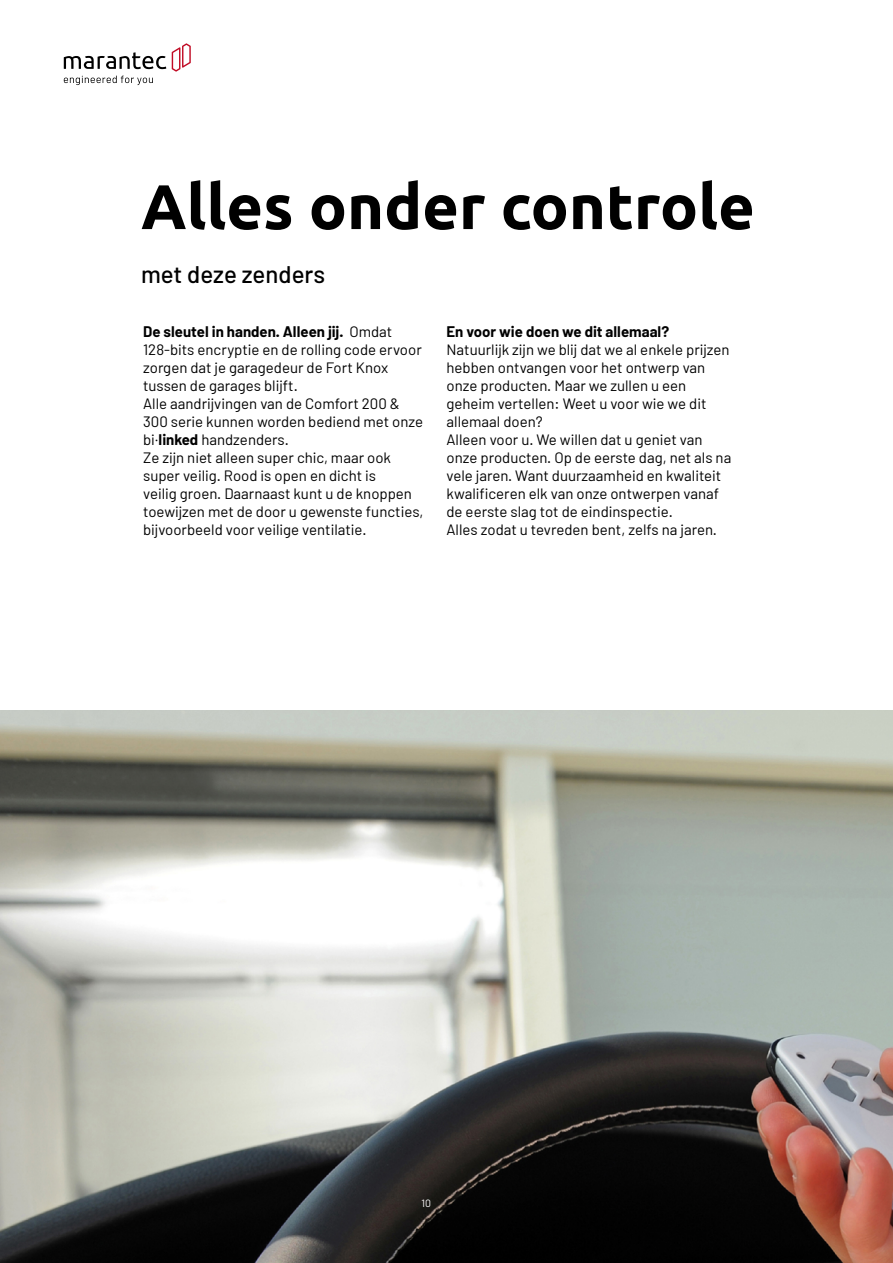
<style>
.page{position:relative;width:893px;height:1263px;background:#fff}
.page>*{position:absolute;margin:0;border:0;box-sizing:border-box;transform-origin:0 0}
.t1{font:700 63px "Ubuntu";color:#000}
.t2{font:500 24px "Barlow";color:#000}
.t3{font:15px/18px "Barlow";color:#000}
.t4{font:700 15px "Barlow";color:#000}
.t5{font:10.5px "Barlow";color:#fff}
.s1{font-weight:700}
.s2{font-family:"Ubuntu";font-weight:300}
</style>
<div class="page">
<img style="left:0;top:710px;width:893px;height:553px">
<svg style="left:64px;top:52px;width:102px;height:17px"></svg>
<svg style="left:172px;top:43px;width:19px;height:29px"></svg>
<svg style="left:64px;top:76px;width:89px;height:9px"></svg>
<h1 class="t1" style="left:141px;top:168px;width:615px">Alles onder controle</h1>
<h2 class="t2" style="left:141px;top:260px;width:186px">met deze zenders</h2>
<p class="t3" style="left:143px;top:322px;width:282px"><span class="s1">De sleutel in handen. Alleen jij.</span> Omdat 128-bits encryptie en de rolling code ervoor zorgen dat je garagedeur de Fort Knox tussen de garages blijft.<br>Alle aandrijvingen van de Comfort 200 &amp; 300 serie kunnen worden bediend met onze bi<span class="s2">·</span><span class="s1">linked</span> handzenders.<br>Ze zijn niet alleen super chic, maar ook super veilig. Rood is open en dicht is<br>veilig groen. Daarnaast kunt u de knoppen toewijzen met de door u gewenste functies, bijvoorbeeld voor veilige ventilatie.</p>
<p class="t4" style="left:446px;top:322px;width:224px">En voor wie doen we dit allemaal?</p>
<p class="t3" style="left:446px;top:340px;width:286px">Natuurlijk zijn we blij dat we al enkele prijzen hebben ontvangen voor het ontwerp van onze producten. Maar we zullen u een geheim vertellen: Weet u voor wie we dit allemaal doen?<br>Alleen voor u. We willen dat u geniet van onze producten. Op de eerste dag, net als na vele jaren. Want duurzaamheid en kwaliteit kwalificeren elk van onze ontwerpen vanaf de eerste slag tot de eindinspectie.<br>Alles zodat u tevreden bent, zelfs na jaren.</p>
<p class="t5" style="left:422px;top:1196px;width:11px">10</p>
</div>
